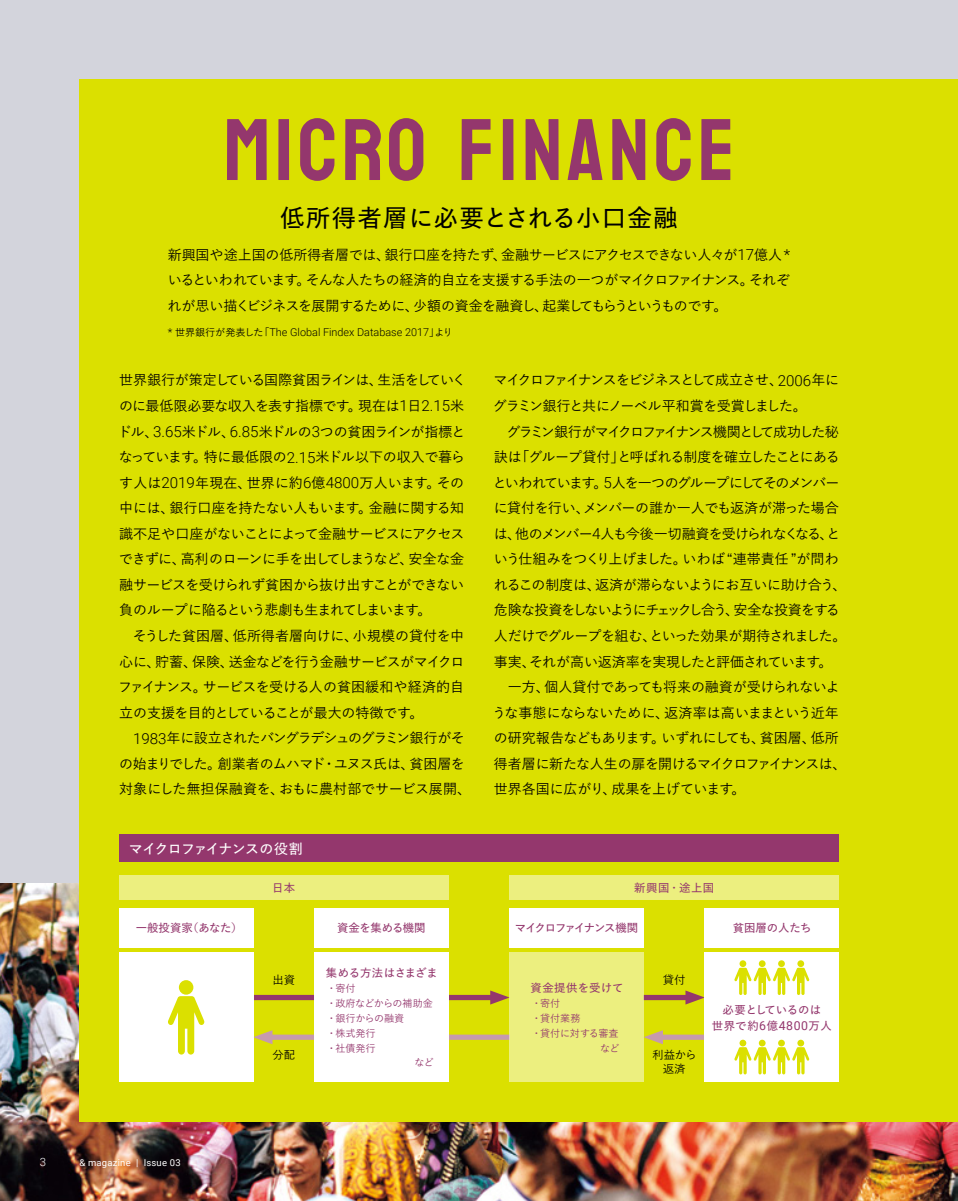
<style>
.page{position:relative;width:958px;height:1201px;background:#fff}
.page>*{position:absolute;margin:0;border:0;box-sizing:border-box;transform-origin:0 0}
.t1{font:87.5px "Bayon";letter-spacing:.05em;color:#94376d}
.t2{font:600 24.5px "Yu Go Pr 6 N";letter-spacing:.05em;color:#000}
.t3{font:500 14px/25.6px "Yu Go Pr 6 N";letter-spacing:-.05em;color:#000}
.t4{font:600 14px "Yu Go Pr 6 N";letter-spacing:-.05em;color:#fff}
.t5{font:600 11.38px/15.8px "Yu Go Pr 6 N";letter-spacing:-.005em;color:#94376d;text-align:center}
.t6{font:500 11.38px/14px "Yu Go Pr 6 N";color:#000;text-align:center}
.t7{font:600 11.38px "Yu Go Pr 6 N";letter-spacing:-.1em;color:#94376d}
.t8{font:600 11.38px "Yu Go Pr 6 N";letter-spacing:.025em;color:#94376d}
.t9{font:600 11.38px "Yu Go Pr 6 N";letter-spacing:-.04em;color:#94376d}
.t10{font:300 11.38px "Roboto";color:#fff}
.t11{font:300 10.85px "Roboto";color:#000}
.t12{font:500 10.15px "Yu Go Pr 6 N";color:#94376d}
.t13{font:500 10.15px "Yu Go Pr 6 N";letter-spacing:-.03em;color:#94376d}
.t14{font:9.45px "Roboto";letter-spacing:.025em;color:#fff}
.s1{font-family:"Roboto";font-weight:300;font-size:15.05px}
.s2{font-family:"Yu Go Pr 6 N";font-weight:500;font-size:10.15px}
.s3{font-weight:500}
.s4{font-family:"Roboto";font-weight:400;font-size:12.25px}
</style>
<div class="page">
<div style="left:0;top:0;width:957px;height:1200px;background:#d3d4dc"></div>
<img style="left:0;top:883px;width:957px;height:317px">
<div style="left:79px;top:79px;width:878px;height:1042px;background:#dbe000"></div>
<div style="left:119px;top:874px;width:329px;height:25px;background:#ecef7f"></div>
<div style="left:509px;top:874px;width:329px;height:25px;background:#ecef7f"></div>
<div style="left:253px;top:994px;width:244px;height:6px;background:#94376d"></div>
<svg style="left:490px;top:990px;width:19px;height:14px"></svg>
<div style="left:643px;top:994px;width:49px;height:6px;background:#94376d"></div>
<svg style="left:685px;top:990px;width:19px;height:14px"></svg>
<div style="left:265px;top:1034px;width:244px;height:5px;background:#c69aae"></div>
<svg style="left:253px;top:1030px;width:19px;height:14px"></svg>
<div style="left:656px;top:1034px;width:48px;height:5px;background:#c69aae"></div>
<svg style="left:643px;top:1030px;width:20px;height:14px"></svg>
<div style="left:314px;top:952px;width:134px;height:129px;background:#fff"></div>
<div style="left:119px;top:834px;width:719px;height:28px;background:#94376d"></div>
<div style="left:119px;top:952px;width:134px;height:129px;background:#fff"></div>
<div style="left:509px;top:952px;width:134px;height:129px;background:#ecef7f"></div>
<div style="left:704px;top:952px;width:134px;height:129px;background:#fff"></div>
<svg style="left:168px;top:980px;width:37px;height:74px"></svg>
<svg style="left:734px;top:960px;width:75px;height:35px"></svg>
<svg style="left:734px;top:1039px;width:75px;height:35px"></svg>
<div style="left:314px;top:908px;width:134px;height:39px;background:#fff"></div>
<div style="left:119px;top:908px;width:134px;height:39px;background:#fff"></div>
<div style="left:509px;top:908px;width:134px;height:39px;background:#fff"></div>
<div style="left:704px;top:908px;width:134px;height:39px;background:#fff"></div>
<h1 class="t1" style="left:223px;top:99px;width:512px">MICRO FINANCE</h1>
<h2 class="t2" style="left:280px;top:195px;width:399px">低所得者層に必要とされる小口金融</h2>
<p class="t3" style="left:168px;top:240px;width:624px;text-align:justify">新興国や途上国の低所得者層では、銀行口座を持たず、金融サービスにアクセスできない人々が<span class="s1">17</span>億人<span class="s1">*</span>いるといわれています。そんな人たちの経済的自立を支援する手法の一つがマイクロファイナンス。それぞれが思い描くビジネスを展開するために、少額の資金を融資し、起業してもらうというものです。</p>
<p class="t11" style="left:168px;top:324px;width:287px">* <span class="s2">世界銀行が発表した「</span>The Global Findex Database 2017<span class="s2">」より</span></p>
<p class="t3" style="left:118px;top:366px;width:350px">世界銀行が策定している国際貧困ラインは、生活をしていくのに最低限必要な収入を表す指標です。現在は<span class="s1">1</span>日<span class="s1">2.15</span>米ドル、<span class="s1">3.65</span>米ドル、<span class="s1">6.85</span>米ドルの<span class="s1">3</span>つの貧困ラインが指標となっています。特に最低限の<span class="s1">2.15</span>米ドル以下の収入で暮らす人は<span class="s1">2019</span>年現在、世界に約<span class="s1">6</span>億<span class="s1">4800</span>万人います。その中には、銀行口座を持たない人もいます。金融に関する知識不足や口座がないことによって金融サービスにアクセスできずに、高利のローンに手を出してしまうなど、安全な金融サービスを受けられず貧困から抜け出すことができない負のループに陥るという悲劇も生まれてしまいます。<br>　そうした貧困層、低所得者層向けに、小規模の貸付を中心に、貯蓄、保険、送金などを行う金融サービスがマイクロファイナンス。サービスを受ける人の貧困緩和や経済的自立の支援を目的としていることが最大の特徴です。</p>
<p class="t3" style="left:119px;top:723px;width:353px;text-align:center"><span class="s1">1983</span>年に設立されたバングラデシュのグラミン銀行がそ<br>の始まりでした。創業者のムハマド・ユヌス氏は、貧困層を対象にした無担保融資を、おもに農村部でサービス展開、</p>
<p class="t3" style="left:492px;top:366px;width:356px">マイクロファイナンスをビジネスとして成立させ、<span class="s1">2006</span>年にグラミン銀行と共にノーベル平和賞を受賞しました。<br>　グラミン銀行がマイクロファイナンス機関として成功した秘訣は「グループ貸付」と呼ばれる制度を確立したことにあるといわれています。<span class="s1">5</span>人を一つのグループにしてそのメンバーに貸付を行い、メンバーの誰か一人でも返済が滞った場合は、他のメンバー<span class="s1">4</span>人も今後一切融資を受けられなくなる、という仕組みをつくり上げました。いわば “連帯責任 ”が問われるこの制度は、返済が滞らないようにお互いに助け合う、危険な投資をしないようにチェックし合う、安全な投資をする人だけでグループを組む、といった効果が期待されました。事実、それが高い返済率を実現したと評価されています。　一方、個人貸付であっても将来の融資が受けられないような事態にならないために、返済率は高いままという近年の研究報告などもあります。いずれにしても、貧困層、低所得者層に新たな人生の扉を開けるマイクロファイナンスは、世界各国に広がり、成果を上げています。</p>
<p class="t4" style="left:129px;top:835px;width:176px">マイクロファイナンスの役割</p>
<p class="t5" style="left:272px;top:878px;width:25px">日本</p>
<p class="t5" style="left:634px;top:878px;width:82px">新興国<span class="s3">・</span>途上国</p>
<p class="t5" style="left:136px;top:918px;width:108px">一般投資家<span class="s3">（</span>あなた<span class="s3">）</span></p>
<p class="t9" style="left:337px;top:917px;width:90px">資金を集める機関</p>
<p class="t7" style="left:514px;top:917px;width:125px">マイクロファイナンス機関</p>
<p class="t5" style="left:732px;top:918px;width:80px">貧困層の人たち</p>
<p class="t10" style="left:40px;top:1154px;width:8px">3</p>
<p class="t14" style="left:79px;top:1156px;width:103px">&amp; magazine | Issue 03</p>
<p class="t5" style="left:326px;top:963px;width:113px">集める方法はさまざま</p>
<p class="t12" style="left:326px;top:978px;width:30px">・寄付</p>
<p class="t13" style="left:326px;top:993px;width:108px">・政府などからの補助金</p>
<p class="t12" style="left:326px;top:1008px;width:79px">・銀行からの融資</p>
<p class="t12" style="left:326px;top:1023px;width:51px">・株式発行</p>
<p class="t12" style="left:326px;top:1038px;width:51px">・社債発行</p>
<p class="t12" style="left:414px;top:1053px;width:21px">など</p>
<p class="t6" style="left:272px;top:971px;width:24px">出資</p>
<p class="t6" style="left:662px;top:971px;width:24px">貸付</p>
<p class="t8" style="left:530px;top:977px;width:95px">資金提供を受けて</p>
<p class="t12" style="left:531px;top:993px;width:30px">・寄付</p>
<p class="t12" style="left:531px;top:1008px;width:51px">・貸付業務</p>
<p class="t12" style="left:531px;top:1023px;width:89px">・貸付に対する審査</p>
<p class="t12" style="left:600px;top:1038px;width:21px">など</p>
<p class="t6" style="left:272px;top:1046px;width:24px">分配</p>
<p class="t6" style="left:652px;top:1046px;width:46px">利益から返済</p>
<p class="t5" style="left:711px;top:1000px;width:122px">必要としているのは<br>世界で約<span class="s4">6</span>億<span class="s4">4800</span>万人</p>
</div>
